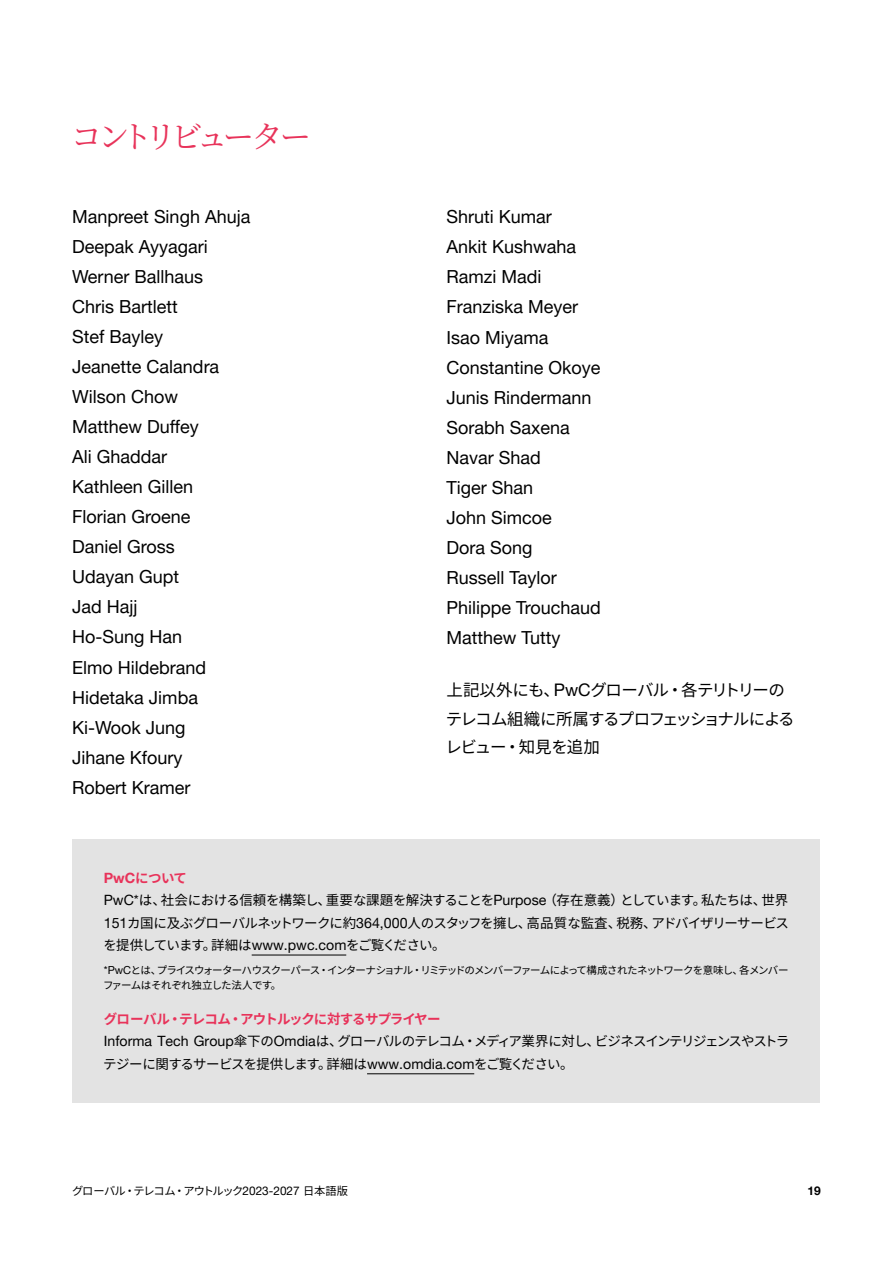
<style>
.page{position:relative;width:893px;height:1263px;background:#fff}
.page>*{position:absolute;margin:0;border:0;box-sizing:border-box;transform-origin:0 0}
.t1{font:31.5px "Noto Serif CJ Kjp";letter-spacing:-.165em;color:#e8335a}
.t2{font:18px/30px "Helvetica Neue LT Pro";color:#000}
.t3{font:16.5px/28.5px "Noto Sans CJ Kjp";letter-spacing:-.065em;color:#000}
.t4{font:13.5px/22.5px "Noto Sans CJ Kjp";letter-spacing:-.06em;color:#000}
.t5{font:700 12px "Helvetica Neue LT Pro";color:#000}
.t6{font:11.25px "Noto Sans CJ Kjp";letter-spacing:-.07em;color:#000}
.t7{font:10.5px/15px "Noto Sans CJ Kjp";letter-spacing:-.08em;color:#000}
.s1{font-family:"Helvetica Neue LT Pro";font-size:17.4px}
.s2{font-family:"Helvetica Neue LT Pro";font-weight:700;font-size:14.1px;color:#e8335a}
.s3{font-weight:700;color:#e8335a}
.s4{font-family:"Helvetica Neue LT Pro";font-size:14.1px}
.s5{font-family:"Helvetica Neue LT Pro";font-size:10.95px}
.s6{font-family:"Helvetica Neue LT Pro";font-size:11.85px}
</style>
<div class="page">
<div style="left:72px;top:839px;width:748px;height:264px;background:#e3e3e3"></div>
<hr style="left:252px;top:955px;width:94px;height:1px;background:#000">
<hr style="left:367px;top:1073px;width:107px;height:1px;background:#000">
<h1 class="t1" style="left:71px;top:118px;width:242px">コントリビューター</h1>
<p class="t2" style="left:72px;top:201px;width:180px">Manpreet Singh Ahuja<br>Deepak Ayyagari<br>Werner Ballhaus<br>Chris Bartlett<br>Stef Bayley<br>Jeanette Calandra<br>Wilson Chow<br>Matthew Duffey<br>Ali Ghaddar<br>Kathleen Gillen<br>Florian Groene<br>Daniel Gross<br>Udayan Gupt<br>Jad Hajj<br>Ho-Sung Han<br>Elmo Hildebrand<br>Hidetaka Jimba<br>Ki-Wook Jung<br>Jihane Kfoury<br>Robert Kramer</p>
<p class="t2" style="left:446px;top:202px;width:156px">Shruti Kumar<br>Ankit Kushwaha<br>Ramzi Madi<br>Franziska Meyer<br>Isao Miyama<br>Constantine Okoye<br>Junis Rindermann<br>Sorabh Saxena<br>Navar Shad<br>Tiger Shan<br>John Simcoe<br>Dora Song<br>Russell Taylor<br>Philippe Trouchaud<br>Matthew Tutty</p>
<p class="t3" style="left:445px;top:676px;width:351px">上記以外にも、<span class="s1">PwC</span>グローバル・各テリトリーのテレコム組織に所属するプロフェッショナルによるレビュー・知見を追加</p>
<p class="t4" style="left:104px;top:867px;width:687px"><span class="s2">PwC</span><span class="s3">について<br></span><span class="s4">PwC*</span>は、社会における信頼を構築し、重要な課題を解決することを<span class="s4">Purpose</span>（存在意義）としています。私たちは、世界<span class="s4">151</span>カ国に及ぶグローバルネットワークに約<span class="s4">364,000</span>人のスタッフを擁し、高品質な監査、税務、アドバイザリーサービスを提供しています。詳細は<span class="s4">www.pwc.com</span>をご覧ください。</p>
<p class="t7" style="left:103px;top:963px;width:687px"><span class="s5">*PwC</span>とは、プライスウォーターハウスクーパース・インターナショナル・リミテッドのメンバーファームによって構成されたネットワークを意味し、各メンバーファームはそれぞれ独立した法人です。</p>
<p class="t4" style="left:103px;top:1008px;width:687px"><span class="s3">グローバル・テレコム・アウトルックに対するサプライヤー<br></span><span class="s4">Informa Tech Group</span>傘下の<span class="s4">Omdia</span>は、グローバルのテレコム・メディア業界に対し、ビジネスインテリジェンスやストラテジーに関するサービスを提供します。詳細は<span class="s4">www.omdia.com</span>をご覧ください。</p>
<p class="t6" style="left:72px;top:1184px;width:277px">グローバル・テレコム・アウトルック<span class="s6">2023-2027</span> 日本語版</p>
<p class="t5" style="left:807px;top:1183px;width:15px">19</p>
</div>
